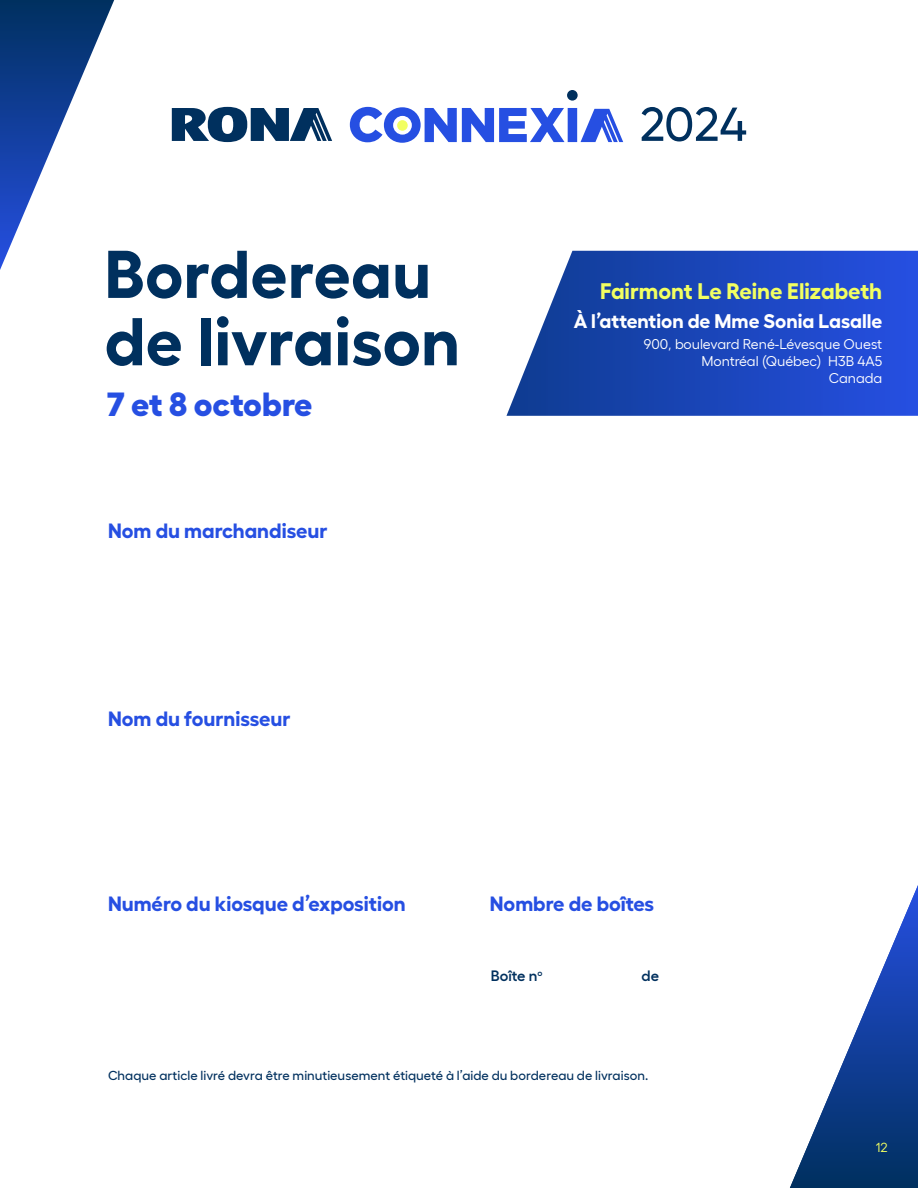
<style>
.page{position:relative;width:918px;height:1188px;background:#fff}
.page>*{position:absolute;margin:0;border:0;box-sizing:border-box;transform-origin:0 0}
.t1{font:700 67.35px/67.3px "Fellix";letter-spacing:.005em;color:#00305e}
.t2{font:800 33.3px "Fellix";letter-spacing:-.005em;color:#264fe2}
.t3{font:700 22.5px "Fellix";color:#f2ff61}
.t4{font:700 20.7px "Fellix";color:#264fe2}
.t5{font:700 19.8px "Fellix";color:#fff}
.BodyTXT_ST_nv3_BleuF{font:600 15px "Fellix";color:#00305e}
.BodyTXT_BasicPgr_10_12_5_3spa{font:14.1px/17px "Fellix";color:#fff;text-align:right}
.t6{font:500 13.2px "Fellix";letter-spacing:.005em;color:#00305e}
.t7{font:13.2px "Fellix";color:#f2ff61}
</style>
<div class="page">
<svg style="left:790px;top:885px;width:128px;height:303px"></svg>
<svg style="left:0;top:0;width:114px;height:270px"></svg>
<svg style="left:506px;top:251px;width:412px;height:165px;background:#2e55c1"></svg>
<svg style="left:172px;top:107px;width:160px;height:35px"></svg>
<svg style="left:350px;top:107px;width:273px;height:36px"></svg>
<div style="left:397px;top:120px;width:11px;height:11px;background:#f2ff61;border-radius:50%"></div>
<div style="left:567px;top:90px;width:11px;height:11px;background:#00305e;border-radius:50%"></div>
<svg style="left:642px;top:107px;width:104px;height:34px"></svg>
<p class="t1" style="left:105px;top:233px;width:357px">Bordereau de livraison</p>
<p class="t2" style="left:107px;top:377px;width:207px">7 et 8 octobre</p>
<p class="t4" style="left:108px;top:514px;width:221px">Nom du marchandiseur</p>
<p class="t4" style="left:108px;top:702px;width:184px">Nom du fournisseur</p>
<p class="t3" style="left:600px;top:273px;width:284px">Fairmont Le Reine Elizabeth</p>
<p class="t5" style="left:574px;top:305px;width:310px">À l’attention de Mme Sonia Lasalle</p>
<p class="BodyTXT_BasicPgr_10_12_5_3spa" style="left:644px;top:334px;width:240px">900, boulevard René-Lévesque Ouest<br>Montréal (Québec) H3B 4A5<br>Canada</p>
<p class="t4" style="left:108px;top:888px;width:299px">Numéro du kiosque d’exposition</p>
<p class="t4" style="left:490px;top:888px;width:166px">Nombre de boîtes</p>
<p class="BodyTXT_ST_nv3_BleuF" style="left:491px;top:964px;width:53px">Boîte n<sup>o</sup></p>
<p class="BodyTXT_ST_nv3_BleuF" style="left:642px;top:964px;width:19px">de</p>
<p class="t6" style="left:108px;top:1065px;width:542px">Chaque article livré devra être minutieusement étiqueté à l’aide du bordereau de livraison.</p>
<p class="t7" style="left:876px;top:1138px;width:13px">12</p>
</div>
